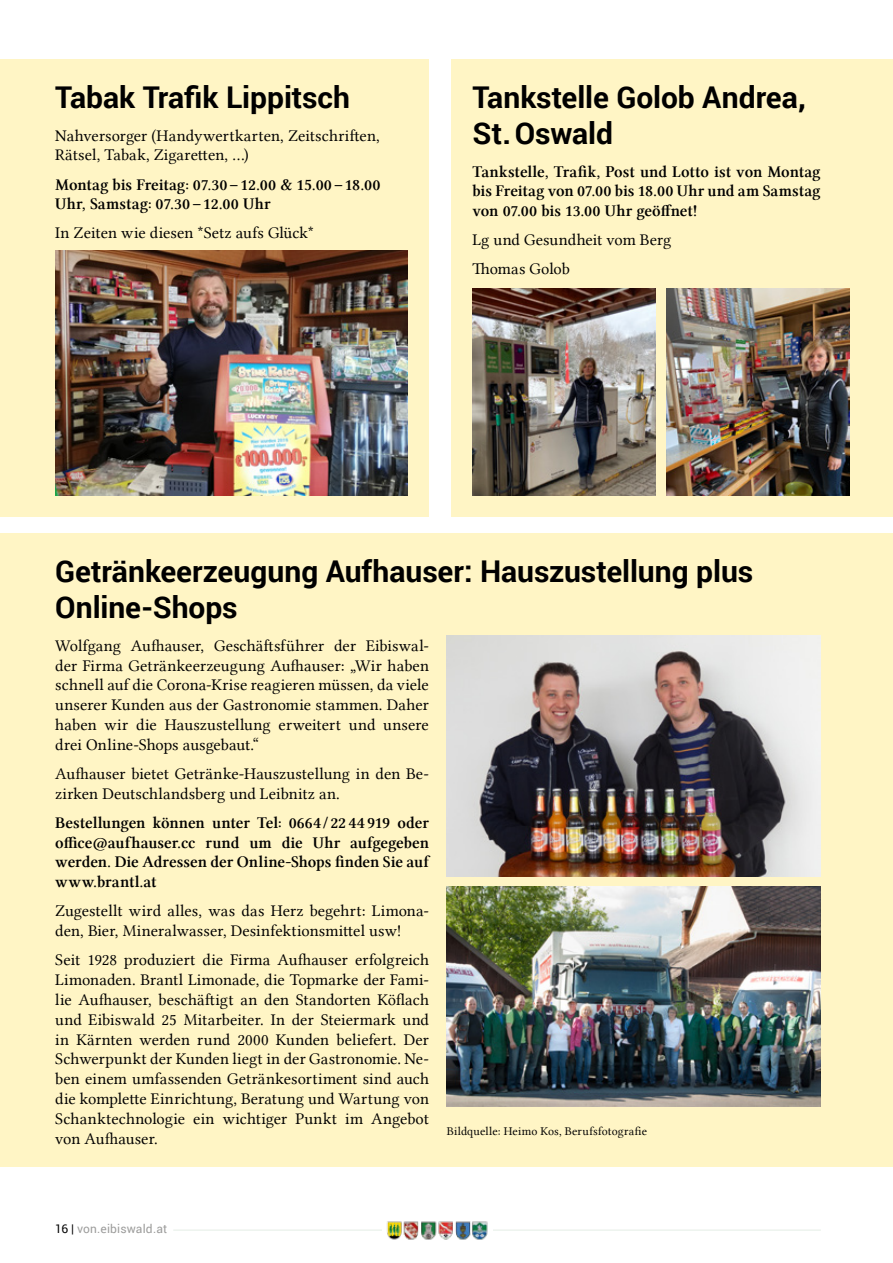
<style>
.page{position:relative;width:893px;height:1263px;background:#fff}
.page>*{position:absolute;margin:0;border:0;box-sizing:border-box;transform-origin:0 0}
.UE_span{font:700 30px/36px "Roboto";color:#000}
.Kastl_Text{font:16.5px/19.8px "Lin Libertine";letter-spacing:.005em;color:#000}
.Kastl_Text-2{font:16.5px/19.8px "Lin Libertine Z";color:#000;text-align:justify}
.Kastl_Text-3{font:12px "Lin Libertine";letter-spacing:.015em;color:#000}
.t1{font:12px "Roboto";letter-spacing:.015em;color:#9d9d9c}
.s1{color:#000}
</style>
<div class="page">
<hr style="left:102px;top:1229px;width:719px;height:2px;background:#edf3ee">
<div style="left:55px;top:1221px;width:118px;height:15px;background:#fff"></div>
<img style="left:382px;top:1221px;width:111px;height:19px">
<div style="left:0;top:60px;width:429px;height:457px;background:#fff5c5"></div>
<div style="left:451px;top:60px;width:442px;height:457px;background:#fff5c5"></div>
<img style="left:55px;top:251px;width:353px;height:244px">
<img style="left:472px;top:289px;width:183px;height:206px">
<img style="left:666px;top:289px;width:183px;height:206px">
<div style="left:0;top:534px;width:893px;height:633px;background:#fff5c5"></div>
<img style="left:446px;top:636px;width:375px;height:241px">
<img style="left:446px;top:887px;width:375px;height:220px">
<p class="UE_span" style="left:55px;top:78px;width:296px">Tabak Trafik Lippitsch</p>
<p class="Kastl_Text" style="left:55px;top:125px;width:326px">Nahversorger (Handywertkarten, Zeitschriften,<br>Rätsel, Tabak, Zigaretten, …)</p>
<p class="Kastl_Text-2" style="left:55px;top:175px;width:327px">Montag bis Freitag: 07.30 – 12.00 &amp; 15.00 – 18.00<br>Uhr, Samstag: 07.30 – 12.00 Uhr</p>
<p class="Kastl_Text" style="left:55px;top:223px;width:260px">In Zeiten wie diesen *Setz aufs Glück*</p>
<p class="UE_span" style="left:472px;top:78px;width:335px">Tankstelle Golob Andrea,<br>St.Oswald</p>
<p class="Kastl_Text-2" style="left:472px;top:162px;width:350px">Tankstelle, Trafik, Post und Lotto ist von Montag bis Freitag von 07.00 bis 18.00 Uhr und am Samstag von 07.00 bis 13.00 Uhr geöffnet!</p>
<p class="Kastl_Text" style="left:472px;top:230px;width:201px">Lg und Gesundheit vom Berg</p>
<p class="Kastl_Text" style="left:472px;top:259px;width:99px">Thomas Golob</p>
<p class="UE_span" style="left:55px;top:552px;width:700px">Getränkeerzeugung Aufhauser: Hauszustellung plus<br>Online-Shops</p>
<p class="Kastl_Text" style="left:55px;top:635px;width:375px;text-align:justify">Wolfgang Aufhauser, Geschäftsführer der Eibiswal&shy;der Firma Getränkeerzeugung Aufhauser: „Wir haben schnell auf die Corona-Krise reagieren müssen, da viele unserer Kunden aus der Gastronomie stammen. Daher haben wir die Hauszustellung erweitert und unsere drei Online-Shops ausgebaut.“</p>
<p class="Kastl_Text" style="left:55px;top:764px;width:375px">Aufhauser bietet Getränke-Hauszustellung in den Be&shy;zirken Deutschlandsberg und Leibnitz an.</p>
<p class="Kastl_Text-2" style="left:55px;top:813px;width:375px">Bestellungen können unter Tel: 0664 / 22 44 919 oder office@aufhauser.cc rund um die Uhr aufgegeben werden. Die Adressen der Online-Shops finden Sie auf www.brantl.at</p>
<p class="Kastl_Text" style="left:55px;top:901px;width:375px">Zugestellt wird alles, was das Herz begehrt: Limona&shy;den, Bier, Mineralwasser, Desinfektionsmittel usw!</p>
<p class="Kastl_Text" style="left:55px;top:950px;width:375px;text-align:justify">Seit 1928 produziert die Firma Aufhauser erfolgreich Limonaden. Brantl Limonade, die Topmarke der Fami&shy;lie Aufhauser, beschäftigt an den Standorten Köflach und Eibiswald 25 Mitarbeiter. In der Steiermark und in Kärnten werden rund 2000 Kunden beliefert. Der Schwerpunkt der Kunden liegt in der Gastronomie. Ne&shy;ben einem umfassenden Getränkesortiment sind auch die komplette Einrichtung, Beratung und Wartung von Schanktechnologie ein wichtiger Punkt im Angebot von Aufhauser.</p>
<p class="Kastl_Text-3" style="left:447px;top:1124px;width:202px">Bildquelle: Heimo Kos, Berufsfotografie</p>
<p class="t1" style="left:55px;top:1221px;width:114px"><span class="s1">16 |</span> von.eibiswald.at</p>
</div>
